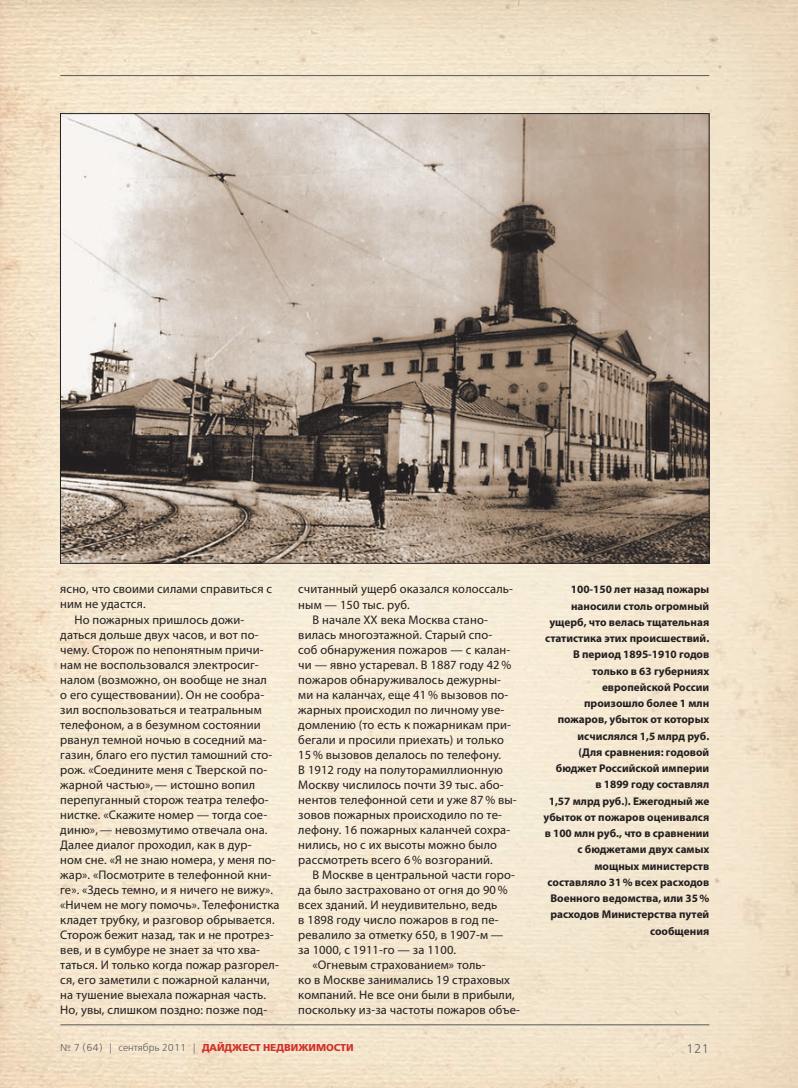
<style>
.page{position:relative;width:798px;height:1088px;background:#fff}
.page>*{position:absolute;margin:0;border:0;box-sizing:border-box;transform-origin:0 0}
.t1{font:12.5px "Myriad Pro";letter-spacing:.01em;color:#231f20}
.t2{font:12.5px "Free Set Light C";color:#57585a}
.t3{font:700 11.25px/16.2px "Myriad Pro";color:#231f20;text-align:right}
.t4{font:10px "Free Set Light C";color:#57585a}
.s1{font-family:"Free Set Bold C";color:#d2322a}
</style>
<div class="page">
<img style="left:0;top:0;width:797px;height:1088px">
<hr style="left:60px;top:1024px;width:649px;height:1px;background:#57585a">
<img style="left:62px;top:115px;width:645px;height:446px">
<hr style="left:60px;top:75px;width:649px;height:1px;background:#57585a">
<p class="t1" style="left:60px;top:585px;width:213px">ясно, что своими силами справиться с</p>
<p class="t1" style="left:60px;top:600px;width:87px">ним не удастся.</p>
<p class="t1" style="left:74px;top:615px;width:171px">Но пожарных пришлось дожи-</p>
<p class="t1" style="left:60px;top:630px;width:200px">даться дольше двух часов, и вот по-</p>
<p class="t1" style="left:60px;top:645px;width:205px">чему. Сторож по непонятным причи-</p>
<p class="t1" style="left:60px;top:660px;width:200px">нам не воспользовался электросиг-</p>
<p class="t1" style="left:60px;top:675px;width:208px">налом (возможно, он вообще не знал</p>
<p class="t1" style="left:60px;top:690px;width:205px">о его существовании). Он не сообра-</p>
<p class="t1" style="left:60px;top:705px;width:203px">зил воспользоваться и театральным</p>
<p class="t1" style="left:60px;top:720px;width:202px">телефоном, а в безумном состоянии</p>
<p class="t1" style="left:60px;top:735px;width:208px">рванул темной ночью в соседний ма-</p>
<p class="t1" style="left:60px;top:750px;width:213px">газин, благо его пустил тамошний сто-</p>
<p class="t1" style="left:60px;top:765px;width:208px">рож. «Соедините меня с Тверской по-</p>
<p class="t1" style="left:60px;top:780px;width:196px">жарной частью», — истошно вопил</p>
<p class="t1" style="left:60px;top:795px;width:210px">перепуганный сторож театра телефо-</p>
<p class="t1" style="left:60px;top:810px;width:208px">нистке. «Скажите номер — тогда сое-</p>
<p class="t1" style="left:60px;top:825px;width:209px">диню», — невозмутимо отвечала она.</p>
<p class="t1" style="left:60px;top:840px;width:193px">Далее диалог проходил, как в дур-</p>
<p class="t1" style="left:60px;top:855px;width:217px">ном сне. «Я не знаю номера, у меня по-</p>
<p class="t1" style="left:60px;top:870px;width:212px">жар». «Посмотрите в телефонной кни-</p>
<p class="t1" style="left:60px;top:885px;width:214px">ге». «Здесь темно, и я ничего не вижу».</p>
<p class="t1" style="left:60px;top:900px;width:221px">«Ничем не могу помочь». Телефонистка</p>
<p class="t1" style="left:60px;top:915px;width:216px">кладет трубку, и разговор обрывается.</p>
<p class="t1" style="left:60px;top:930px;width:215px">Сторож бежит назад, так и не протрез-</p>
<p class="t1" style="left:60px;top:945px;width:201px">вев, и в сумбуре не знает за что хва-</p>
<p class="t1" style="left:60px;top:960px;width:220px">таться. И только когда пожар разгорел-</p>
<p class="t1" style="left:60px;top:975px;width:211px">ся, его заметили с пожарной каланчи,</p>
<p class="t1" style="left:60px;top:990px;width:207px">на тушение выехала пожарная часть.</p>
<p class="t1" style="left:60px;top:1005px;width:208px">Но, увы, слишком поздно: позже под-</p>
<p class="t1" style="left:298px;top:585px;width:216px">считанный ущерб оказался колоссаль-</p>
<p class="t1" style="left:298px;top:600px;width:113px">ным — 150 тыс. руб.</p>
<p class="t1" style="left:312px;top:615px;width:177px">В начале XX века Москва стано-</p>
<p class="t1" style="left:298px;top:630px;width:195px">вилась многоэтажной. Старый спо-</p>
<p class="t1" style="left:298px;top:645px;width:213px">соб обнаружения пожаров — с калан-</p>
<p class="t1" style="left:298px;top:660px;width:214px">чи — явно устаревал. В 1887 году 42 %</p>
<p class="t1" style="left:298px;top:675px;width:204px">пожаров обнаруживалось дежурны-</p>
<p class="t1" style="left:298px;top:690px;width:211px">ми на каланчах, еще 41 % вызовов по-</p>
<p class="t1" style="left:298px;top:705px;width:207px">жарных происходил по личному уве-</p>
<p class="t1" style="left:298px;top:720px;width:214px">домлению (то есть к пожарникам при-</p>
<p class="t1" style="left:298px;top:735px;width:207px">бегали и просили приехать) и только</p>
<p class="t1" style="left:298px;top:750px;width:204px">15 % вызовов делалось по телефону.</p>
<p class="t1" style="left:298px;top:765px;width:206px">В 1912 году на полуторамиллионную</p>
<p class="t1" style="left:298px;top:780px;width:207px">Москву числилось почти 39 тыс. або-</p>
<p class="t1" style="left:298px;top:795px;width:220px">нентов телефонной сети и уже 87 % вы-</p>
<p class="t1" style="left:298px;top:810px;width:205px">зовов пожарных происходило по те-</p>
<p class="t1" style="left:298px;top:825px;width:213px">лефону. 16 пожарных каланчей сохра-</p>
<p class="t1" style="left:298px;top:840px;width:200px">нились, но с их высоты можно было</p>
<p class="t1" style="left:298px;top:855px;width:196px">рассмотреть всего 6 % возгораний.</p>
<p class="t1" style="left:312px;top:870px;width:204px">В Москве в центральной части горо-</p>
<p class="t1" style="left:298px;top:885px;width:211px">да было застраховано от огня до 90 %</p>
<p class="t1" style="left:298px;top:900px;width:200px">всех зданий. И неудивительно, ведь</p>
<p class="t1" style="left:298px;top:915px;width:202px">в 1898 году число пожаров в год пе-</p>
<p class="t1" style="left:298px;top:930px;width:206px">ревалило за отметку 650, в 1907-м —</p>
<p class="t1" style="left:298px;top:945px;width:159px">за 1000, с 1911-го — за 1100.</p>
<p class="t1" style="left:312px;top:960px;width:175px">«Огневым страхованием» толь-</p>
<p class="t1" style="left:298px;top:975px;width:213px">ко в Москве занимались 19 страховых</p>
<p class="t1" style="left:298px;top:990px;width:218px">компаний. Не все они были в прибыли,</p>
<p class="t1" style="left:298px;top:1005px;width:223px">поскольку из-за частоты пожаров объе-</p>
<p class="t4" style="left:60px;top:1044px;width:295px">№ 7 (64) | сентябрь 2011 | <span class="s1">ДАЙДЖЕСТ НЕДВИЖИМОСТИ</span></p>
<p class="t3" style="left:543px;top:582px;width:167px">100-150 лет назад пожары наносили столь огромный ущерб, что велась тщательная статистика этих происшествий.<br>В период 1895-1910 годов только в 63 губерниях европейской России произошло более 1 млн пожаров, убыток от которых исчислялся 1,5 млрд руб.<br>(Для сравнения: годовой бюджет Российской империи<br>в 1899 году составлял<br>1,57 млрд руб.). Ежегодный же убыток от пожаров оценивался в 100 млн руб., что в сравнении с бюджетами двух самых мощных министерств составляло 31 % всех расходов<br>Военного ведомства, или 35 % расходов Министерства путей сообщения</p>
<p class="t2" style="left:686px;top:1043px;width:25px">121</p>
</div>
